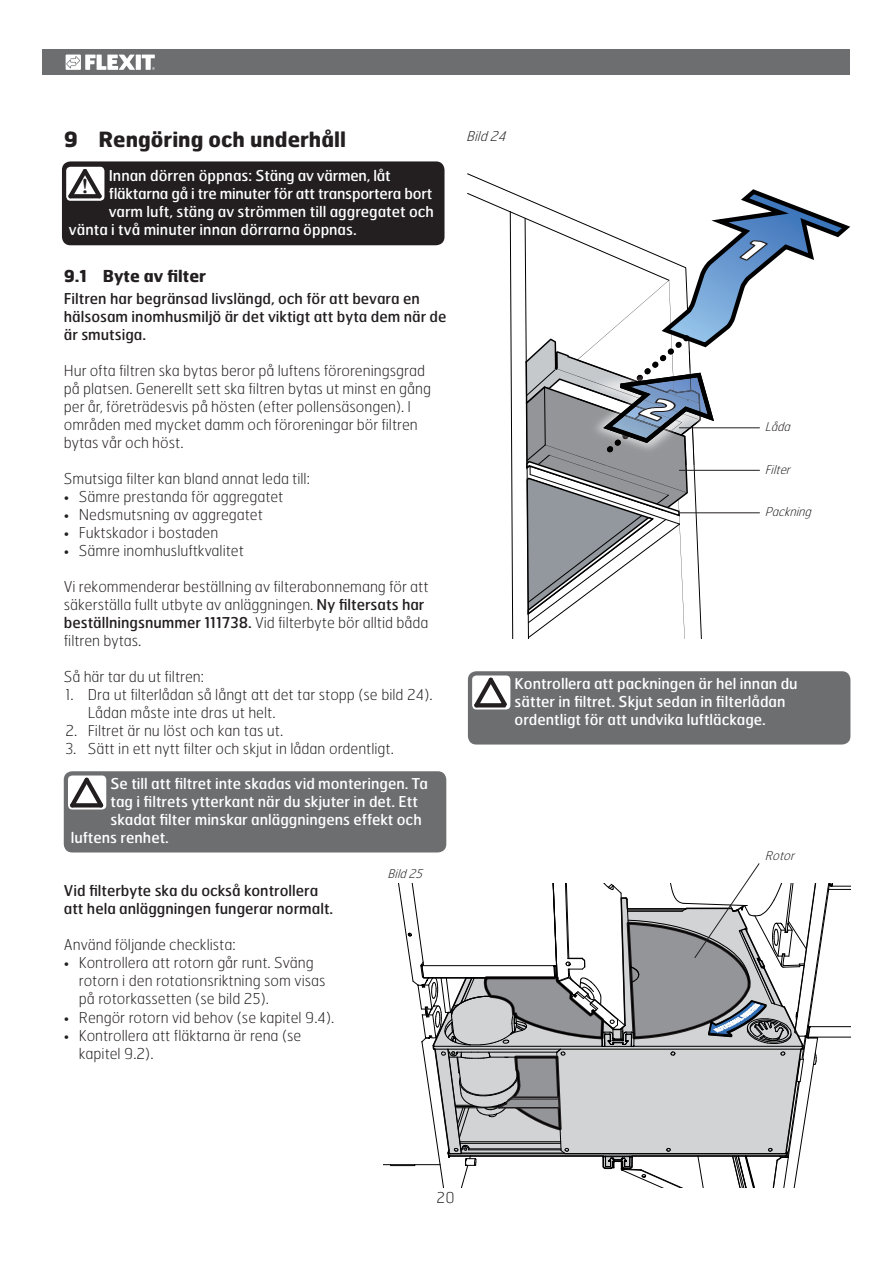
<style>
.page{position:relative;width:893px;height:1263px;background:#fff}
.page>*{position:absolute;margin:0;border:0;box-sizing:border-box;transform-origin:0 0}
.t1{font:700 22.35px "Garamond";color:#231f20}
.t2{font:700 21px "Hermes";color:#231f20}
.t3{font:700 16.5px "Hermes";color:#231f20}
.t4{font:100 15px/18px "Hermes";color:#231f20}
.t5{font:15px/18px "Hermes";color:#fff}
.t6{font:15px/18px "Hermes";color:#231f20}
.t7{font:italic 100 13.5px "Hermes";color:#231f20}
.t8{font:italic 100 12px "Hermes";color:#231f20}
.s1{font-size:12px}
.s2{font-weight:400}
</style>
<div class="page">
<div style="left:468px;top:671px;width:382px;height:74px;background:#6d6e70;border-radius:8px"></div>
<div style="left:472px;top:676px;width:38px;height:34px;background:#fff;border-radius:4px"></div>
<svg style="left:474px;top:678px;width:33px;height:30px"></svg>
<div style="left:62px;top:161px;width:382px;height:84px;background:#231f20;border-radius:8px"></div>
<svg style="left:66px;top:166px;width:39px;height:35px"></svg>
<svg style="left:384px;top:863px;width:466px;height:324px"></svg>
<div style="left:64px;top:771px;width:382px;height:81px;background:#6d6e70;border-radius:8px"></div>
<div style="left:68px;top:776px;width:38px;height:34px;background:#fff;border-radius:4px"></div>
<svg style="left:70px;top:775px;width:37px;height:35px"></svg>
<div style="left:42px;top:49px;width:808px;height:26px;background:#6d6e70"></div>
<div style="left:136px;top:55px;width:5px;height:15px;background:#fff"></div>
<svg style="left:142px;top:55px;width:13px;height:15px"></svg>
<svg style="left:66px;top:55px;width:69px;height:15px"></svg>
<svg style="left:467px;top:173px;width:383px;height:466px"></svg>
<h2 class="t2" style="left:64px;top:132px;width:284px">9 Rengöring och underhåll</h2>
<p class="t5" style="left:109px;top:168px;width:283px">Innan dörren öppnas: Stäng av värmen, låt</p>
<p class="t5" style="left:109px;top:186px;width:325px">fläktarna gå i tre minuter för att transportera bort</p>
<p class="t5" style="left:109px;top:204px;width:327px">varm luft, stäng av strömmen till aggregatet och</p>
<p class="t5" style="left:69px;top:222px;width:289px">vänta i två minuter innan dörrarna öppnas.</p>
<h1 class="t1" style="left:82px;top:174px;width:7px">!</h1>
<p class="t3" style="left:64px;top:269px;width:144px">9.1 Byte av filter</p>
<p class="t6" style="left:64px;top:291px;width:384px">Filtren har begränsad livslängd, och för att bevara en hälsosam inomhusmiljö är det viktigt att byta dem när de är smutsiga.</p>
<p class="t4" style="left:64px;top:363px;width:369px">Hur ofta filtren ska bytas beror på luftens föroreningsgrad på platsen. Generellt sett ska filtren bytas ut minst en gång per år, företrädesvis på hösten (efter pollensäsongen). I områden med mycket damm och föroreningar bör filtren bytas vår och höst.</p>
<p class="t4" style="left:64px;top:471px;width:247px">Smutsiga filter kan bland annat leda till:</p>
<p class="t4" style="left:64px;top:489px;width:221px"><span class="s1">•</span> Sämre prestanda för aggregatet</p>
<p class="t4" style="left:64px;top:507px;width:200px"><span class="s1">•</span> Nedsmutsning av aggregatet</p>
<p class="t4" style="left:64px;top:525px;width:156px"><span class="s1">•</span> Fuktskador i bostaden</p>
<p class="t4" style="left:64px;top:543px;width:181px"><span class="s1">•</span> Sämre inomhusluftkvalitet</p>
<p class="t4" style="left:64px;top:579px;width:366px">Vi rekommenderar beställning av filterabonnemang för att säkerställa fullt utbyte av anläggningen. <span class="s2">Ny filtersats har beställningsnummer 111738.</span> Vid filterbyte bör alltid båda filtren bytas.</p>
<p class="t4" style="left:64px;top:669px;width:141px">Så här tar du ut filtren:</p>
<p class="t4" style="left:88px;top:687px;width:346px;text-indent:-22px">1. Dra ut filterlådan så långt att det tar stopp (se bild 24).<br>Lådan måste inte dras ut helt.</p>
<p class="t4" style="left:65px;top:723px;width:219px">2. Filtret är nu löst och kan tas ut.</p>
<p class="t4" style="left:65px;top:741px;width:330px">3. Sätt in ett nytt filter och skjut in lådan ordentligt.</p>
<p class="t5" style="left:110px;top:776px;width:319px">Se till att filtret inte skadas vid monteringen. Ta</p>
<p class="t5" style="left:110px;top:794px;width:309px">tag i filtrets ytterkant när du skjuter in det. Ett</p>
<p class="t5" style="left:110px;top:812px;width:313px">skadat filter minskar anläggningens effekt och</p>
<p class="t5" style="left:71px;top:830px;width:100px">luftens renhet.</p>
<p class="t6" style="left:64px;top:883px;width:271px">Vid filterbyte ska du också kontrollera att hela anläggningen fungerar normalt.</p>
<p class="t4" style="left:64px;top:937px;width:173px">Använd följande checklista:</p>
<p class="t4" style="left:79px;top:955px;width:248px;text-indent:-15px"><span class="s1">•</span> Kontrollera att rotorn går runt. Sväng rotorn i den rotationsriktning som visas på rotorkassetten (se bild 25).</p>
<p class="t4" style="left:64px;top:1010px;width:272px"><span class="s1">•</span> Rengör rotorn vid behov (se kapitel 9.4).</p>
<p class="t4" style="left:79px;top:1028px;width:224px;text-indent:-15px"><span class="s1">•</span> Kontrollera att fläktarna är rena (se kapitel 9.2).</p>
<p class="t8" style="left:388px;top:869px;width:39px">Bild 25</p>
<p class="t7" style="left:466px;top:131px;width:44px">Bild 24</p>
<p class="t8" style="left:765px;top:422px;width:30px">Låda</p>
<p class="t8" style="left:765px;top:465px;width:29px">Filter</p>
<p class="t8" style="left:765px;top:507px;width:51px">Packning</p>
<p class="t5" style="left:515px;top:676px;width:285px">Kontrollera att packningen är hel innan du sätter in filtret. Skjut sedan in filterlådan ordentligt för att undvika luftläckage.</p>
<p class="t8" style="left:765px;top:851px;width:34px">Rotor</p>
<p class="t4" style="left:436px;top:1190px;width:20px">20</p>
</div>
